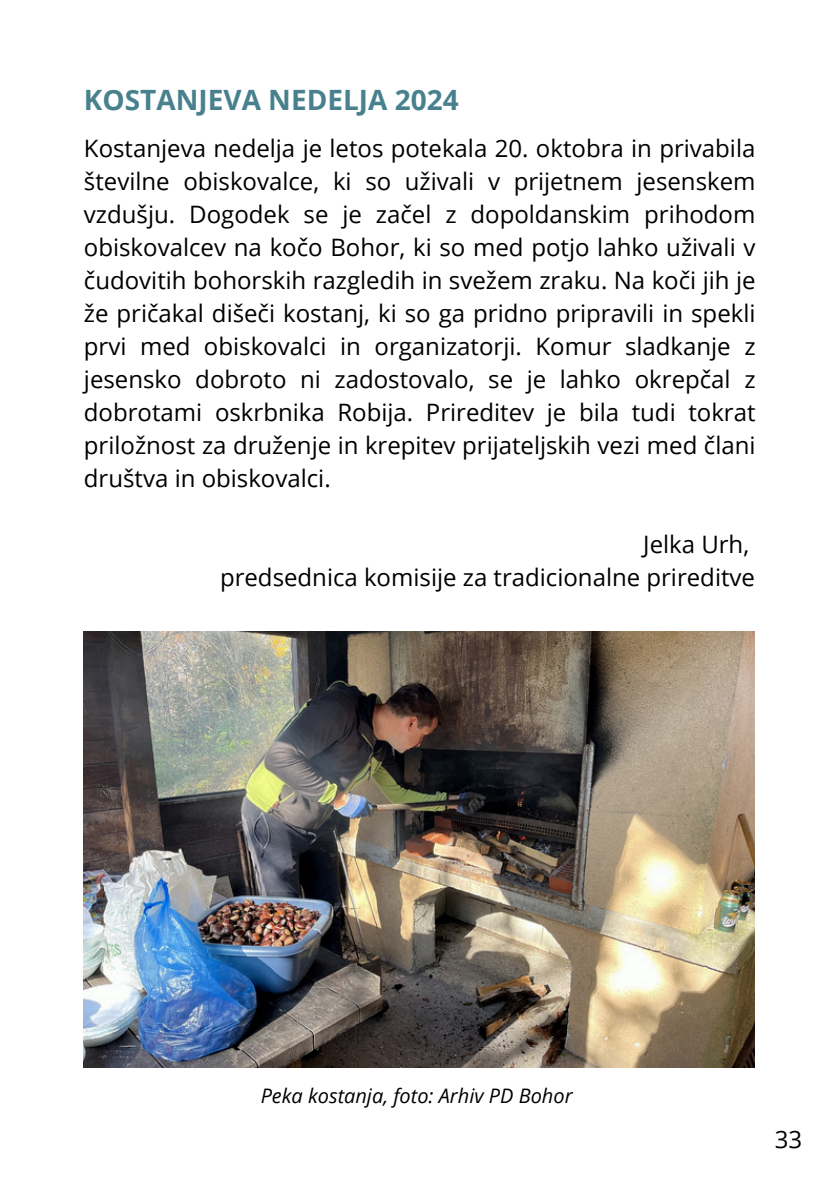
<style>
.page{position:relative;width:839px;height:1191px;background:#fff}
.page>*{position:absolute;margin:0;border:0;box-sizing:border-box;transform-origin:0 0}
.t1{font:700 28px "Open Sans";color:#48818d}
.t2{font:24px/33px "Open Sans";color:#000;text-align:justify}
.t3{font:italic 20px "Open Sans";color:#000}
</style>
<div class="page">
<img style="left:84px;top:631px;width:670px;height:437px">
<h1 class="t1" style="left:84px;top:80px;width:376px">KOSTANJEVA NEDELJA 2024</h1>
<p class="t2" style="left:84px;top:132px;width:673px">Kostanjeva nedelja je letos potekala 20. oktobra in privabila številne obiskovalce, ki so uživali v prijetnem jesenskem vzdušju. Dogodek se je začel z dopoldanskim prihodom obiskovalcev na kočo Bohor, ki so med potjo lahko uživali v čudovitih bohorskih razgledih in svežem zraku. Na koči jih je že pričakal dišeči kostanj, ki so ga pridno pripravili in spekli prvi med obiskovalci in organizatorji. Komur sladkanje z jesensko dobroto ni zadostovalo, se je lahko okrepčal z dobrotami oskrbnika Robija. Prireditev je bila tudi tokrat priložnost za druženje in krepitev prijateljskih vezi med člani društva in obiskovalci.</p>
<p class="t2" style="left:220px;top:528px;width:536px;text-align:right">Jelka Urh,<br>predsednica komisije za tradicionalne prireditve</p>
<p class="t3" style="left:261px;top:1081px;width:313px">Peka kostanja, foto: Arhiv PD Bohor</p>
<p class="t2" style="left:774px;top:1122px;width:29px">33</p>
</div>
